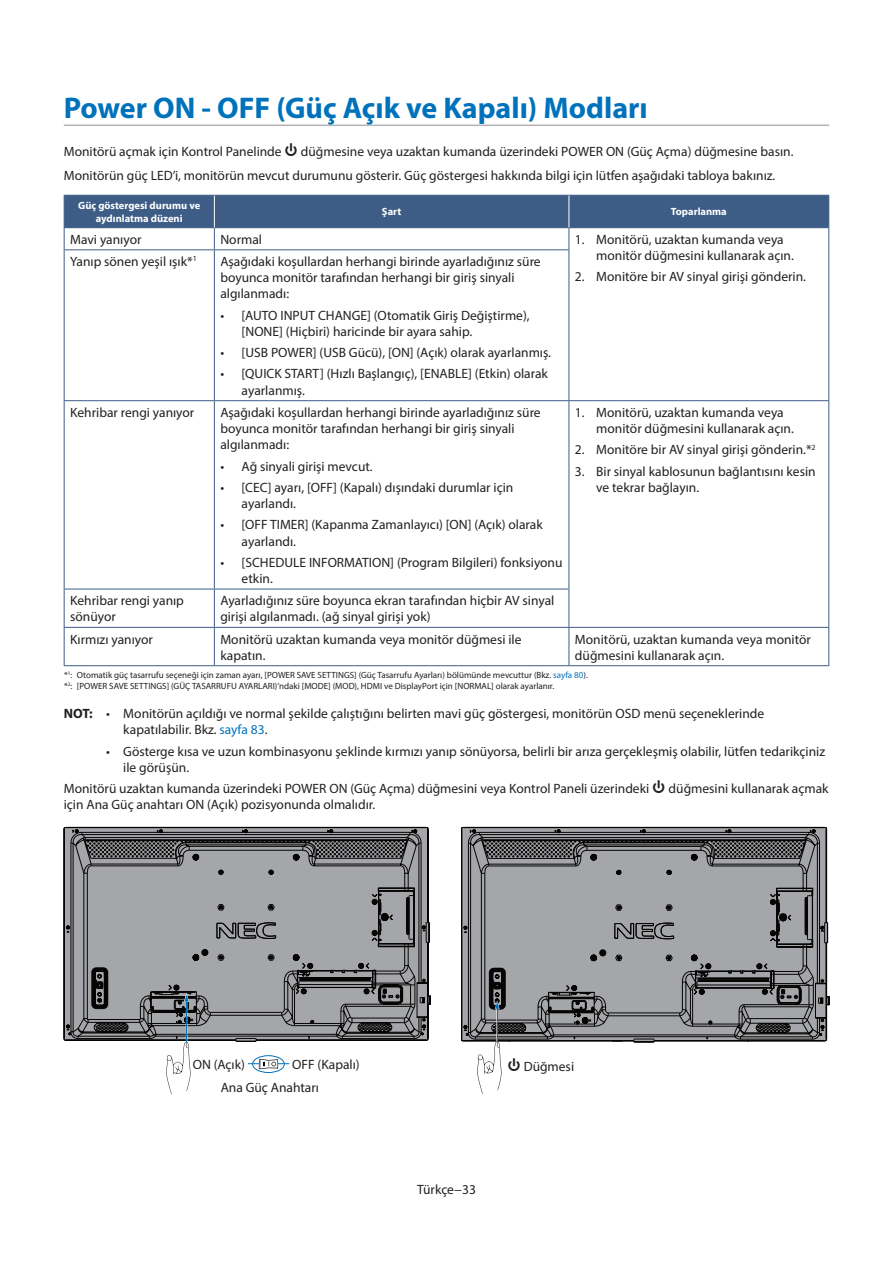
<style>
.page{position:relative;width:893px;height:1263px;background:#fff}
.page>*{position:absolute;margin:0;border:0;box-sizing:border-box;transform-origin:0 0}
.t1{font:700 30px "Myriad Pro";color:#0072bc}
.t2{font:13.5px/16.2px "Myriad Pro";color:#231f20}
.t3{font:700 13.5px "Myriad Pro";color:#231f20}
.t4{font:700 10.5px/12.6px "Myriad Pro";color:#fff;text-align:center}
.t5{font:9px/10.8px "Myriad Pro";color:#231f20}
.s1{color:#0072bc}
.s2{font-weight:700}
</style>
<div class="page">
<hr style="left:64px;top:125px;width:765px;height:1px;background:#b2b3b7">
<svg style="left:64px;top:196px;width:765px;height:54px"></svg>
<hr style="left:64px;top:249px;width:150px;height:1px;background:#3d5d87">
<hr style="left:64px;top:250px;width:1px;height:150px;background:#3d5d87">
<hr style="left:214px;top:249px;width:355px;height:1px;background:#3d5d87">
<hr style="left:214px;top:250px;width:1px;height:150px;background:#3d5d87">
<hr style="left:569px;top:250px;width:1px;height:150px;background:#3d5d87">
<hr style="left:828px;top:250px;width:1px;height:150px;background:#3d5d87">
<hr style="left:64px;top:400px;width:150px;height:1px;background:#3d5d87">
<hr style="left:64px;top:401px;width:1px;height:188px;background:#3d5d87">
<hr style="left:214px;top:400px;width:355px;height:1px;background:#3d5d87">
<hr style="left:214px;top:401px;width:1px;height:188px;background:#3d5d87">
<hr style="left:569px;top:400px;width:260px;height:1px;background:#3d5d87">
<hr style="left:569px;top:401px;width:1px;height:188px;background:#3d5d87">
<hr style="left:828px;top:401px;width:1px;height:188px;background:#3d5d87">
<hr style="left:64px;top:589px;width:150px;height:1px;background:#3d5d87">
<hr style="left:64px;top:589px;width:1px;height:38px;background:#3d5d87">
<hr style="left:214px;top:589px;width:355px;height:1px;background:#3d5d87">
<hr style="left:214px;top:589px;width:1px;height:38px;background:#3d5d87">
<hr style="left:569px;top:589px;width:1px;height:38px;background:#3d5d87">
<hr style="left:828px;top:589px;width:1px;height:38px;background:#3d5d87">
<hr style="left:64px;top:627px;width:150px;height:1px;background:#3d5d87">
<hr style="left:64px;top:628px;width:1px;height:37px;background:#3d5d87">
<hr style="left:214px;top:627px;width:355px;height:1px;background:#3d5d87">
<hr style="left:214px;top:628px;width:1px;height:37px;background:#3d5d87">
<hr style="left:569px;top:627px;width:260px;height:1px;background:#3d5d87">
<hr style="left:569px;top:628px;width:1px;height:37px;background:#3d5d87">
<hr style="left:828px;top:628px;width:1px;height:37px;background:#3d5d87">
<hr style="left:64px;top:665px;width:150px;height:1px;background:#3d5d87">
<hr style="left:214px;top:665px;width:355px;height:1px;background:#3d5d87">
<hr style="left:569px;top:665px;width:260px;height:1px;background:#3d5d87">
<hr style="left:64px;top:195px;width:150px;height:1px;background:#3d5d87">
<hr style="left:64px;top:196px;width:1px;height:31px;background:#3d5d87">
<hr style="left:569px;top:195px;width:260px;height:1px;background:#3d5d87">
<hr style="left:828px;top:196px;width:1px;height:31px;background:#3d5d87">
<hr style="left:64px;top:227px;width:150px;height:1px;background:#3d5d87">
<hr style="left:569px;top:227px;width:260px;height:1px;background:#3d5d87">
<hr style="left:214px;top:195px;width:355px;height:1px;background:#3d5d87">
<hr style="left:214px;top:227px;width:355px;height:1px;background:#3d5d87">
<hr style="left:214px;top:196px;width:1px;height:31px;background:#fff">
<hr style="left:569px;top:196px;width:1px;height:31px;background:#fff">
<div style="left:70px;top:201px;width:138px;height:23px;background:#3d5d87"></div>
<div style="left:220px;top:208px;width:343px;height:10px;background:#3d5d87"></div>
<div style="left:575px;top:208px;width:248px;height:10px;background:#3d5d87"></div>
<svg style="left:461px;top:827px;width:363px;height:267px"></svg>
<svg style="left:64px;top:827px;width:361px;height:267px"></svg>
<h1 class="t1" style="left:64px;top:88px;width:586px">Power ON - OFF (Güç Açık ve Kapalı) Modları</h1>
<p class="t2" style="left:64px;top:139px;width:731px;line-height:24.8px">Monitörü açmak için Kontrol Panelinde ⏻ düğmesine veya uzaktan kumanda üzerindeki POWER ON (Güç Açma) düğmesine basın.<br>Monitörün güç LED’i, monitörün mevcut durumunu gösterir. Güç göstergesi hakkında bilgi için lütfen aşağıdaki tabloya bakınız.</p>
<p class="t4" style="left:78px;top:199px;width:124px">Güç göstergesi durumu ve aydınlatma düzeni</p>
<p class="t4" style="left:382px;top:205px;width:21px">Şart</p>
<p class="t4" style="left:671px;top:205px;width:57px">Toparlanma</p>
<p class="t2" style="left:70px;top:231px;width:73px">Mavi yanıyor</p>
<p class="t2" style="left:220px;top:231px;width:43px">Normal</p>
<p class="t2" style="left:596px;top:231px;width:199px;text-indent:-21px">1. Monitörü, uzaktan kumanda veya monitör düğmesini kullanarak açın.</p>
<p class="t2" style="left:575px;top:268px;width:233px">2. Monitöre bir AV sinyal girişi gönderin.</p>
<p class="t2" style="left:70px;top:253px;width:128px">Yanıp sönen yeşil ışık*<sup>1</sup></p>
<p class="t2" style="left:220px;top:253px;width:322px">Aşağıdaki koşullardan herhangi birinde ayarladığınız süre boyunca monitör tarafından herhangi bir giriş sinyali algılanmadı:</p>
<p class="t2" style="left:242px;top:307px;width:290px;text-indent:-21px">• [AUTO INPUT CHANGE] (Otomatik Giriş Değiştirme), [NONE] (Hiçbiri) haricinde bir ayara sahip.</p>
<p class="t2" style="left:220px;top:344px;width:332px">• [USB POWER] (USB Gücü), [ON] (Açık) olarak ayarlanmış.</p>
<p class="t2" style="left:242px;top:366px;width:308px;text-indent:-21px">• [QUICK START] (Hızlı Başlangıç), [ENABLE] (Etkin) olarak ayarlanmış.</p>
<p class="t2" style="left:70px;top:404px;width:126px">Kehribar rengi yanıyor</p>
<p class="t2" style="left:220px;top:404px;width:322px">Aşağıdaki koşullardan herhangi birinde ayarladığınız süre boyunca monitör tarafından herhangi bir giriş sinyali algılanmadı:</p>
<p class="t2" style="left:220px;top:458px;width:154px">• Ağ sinyali girişi mevcut.</p>
<p class="t2" style="left:242px;top:479px;width:273px;text-indent:-21px">• [CEC] ayarı, [OFF] (Kapalı) dışındaki durumlar için ayarlandı.</p>
<p class="t2" style="left:242px;top:516px;width:303px;text-indent:-21px">• [OFF TIMER] (Kapanma Zamanlayıcı) [ON] (Açık) olarak ayarlandı.</p>
<p class="t2" style="left:242px;top:554px;width:322px;text-indent:-21px">• [SCHEDULE INFORMATION] (Program Bilgileri) fonksiyonu etkin.</p>
<p class="t2" style="left:596px;top:404px;width:199px;text-indent:-21px">1. Monitörü, uzaktan kumanda veya monitör düğmesini kullanarak açın.</p>
<p class="t2" style="left:575px;top:441px;width:242px">2. Monitöre bir AV sinyal girişi gönderin.*<sup>2</sup></p>
<p class="t2" style="left:596px;top:463px;width:221px;text-indent:-21px">3. Bir sinyal kablosunun bağlantısını kesin ve tekrar bağlayın.</p>
<p class="t2" style="left:70px;top:592px;width:115px">Kehribar rengi yanıp sönüyor</p>
<p class="t2" style="left:220px;top:592px;width:336px">Ayarladığınız süre boyunca ekran tarafından hiçbir AV sinyal girişi algılanmadı. (ağ sinyal girişi yok)</p>
<p class="t2" style="left:70px;top:631px;width:84px">Kırmızı yanıyor</p>
<p class="t2" style="left:220px;top:631px;width:303px">Monitörü uzaktan kumanda veya monitör düğmesi ile kapatın.</p>
<p class="t2" style="left:575px;top:631px;width:237px">Monitörü, uzaktan kumanda veya monitör düğmesini kullanarak açın.</p>
<p class="t5" style="left:64px;top:670px;width:525px">*<sup>1</sup>: Otomatik güç tasarrufu seçeneği için zaman ayarı, [POWER SAVE SETTINGS] (Güç Tasarrufu Ayarları) bölümünde mevcuttur (Bkz. <span class="s1">sayfa 80</span>). *<sup>2</sup>: [POWER SAVE SETTINGS] (GÜÇ TASARRUFU AYARLARI)’ndaki [MODE] (MOD), HDMI ve DisplayPort için [NORMAL] olarak ayarlanır.</p>
<p class="t3" style="left:64px;top:705px;width:10px">NO</p>
<p class="t2" style="left:123px;top:705px;width:642px;text-indent:-34px"><span class="s2">T:</span> • Monitörün açıldığı ve normal şekilde çalıştığını belirten mavi güç göstergesi, monitörün OSD menü seçeneklerinde kapatılabilir. Bkz. <span class="s1">sayfa 83</span>.</p>
<p class="t2" style="left:123px;top:743px;width:703px;text-indent:-17px">• Gösterge kısa ve uzun kombinasyonu şeklinde kırmızı yanıp sönüyorsa, belirli bir arıza gerçekleşmiş olabilir, lütfen tedarikçiniz ile görüşün.</p>
<p class="t2" style="left:64px;top:780px;width:766px">Monitörü uzaktan kumanda üzerindeki POWER ON (Güç Açma) düğmesini veya Kontrol Paneli üzerindeki ⏻ düğmesini kullanarak açmak için Ana Güç anahtarı ON (Açık) pozisyonunda olmalıdır.</p>
<p class="t2" style="left:193px;top:1056px;width:54px">ON (Açık)</p>
<p class="t2" style="left:292px;top:1056px;width:69px">OFF (Kapalı)</p>
<p class="t2" style="left:221px;top:1079px;width:100px">Ana Güç Anahtarı</p>
<p class="t2" style="left:507px;top:1058px;width:68px">⏻ Düğmesi</p>
<p class="t2" style="left:417px;top:1181px;width:60px">Türkçe−33</p>
</div>
